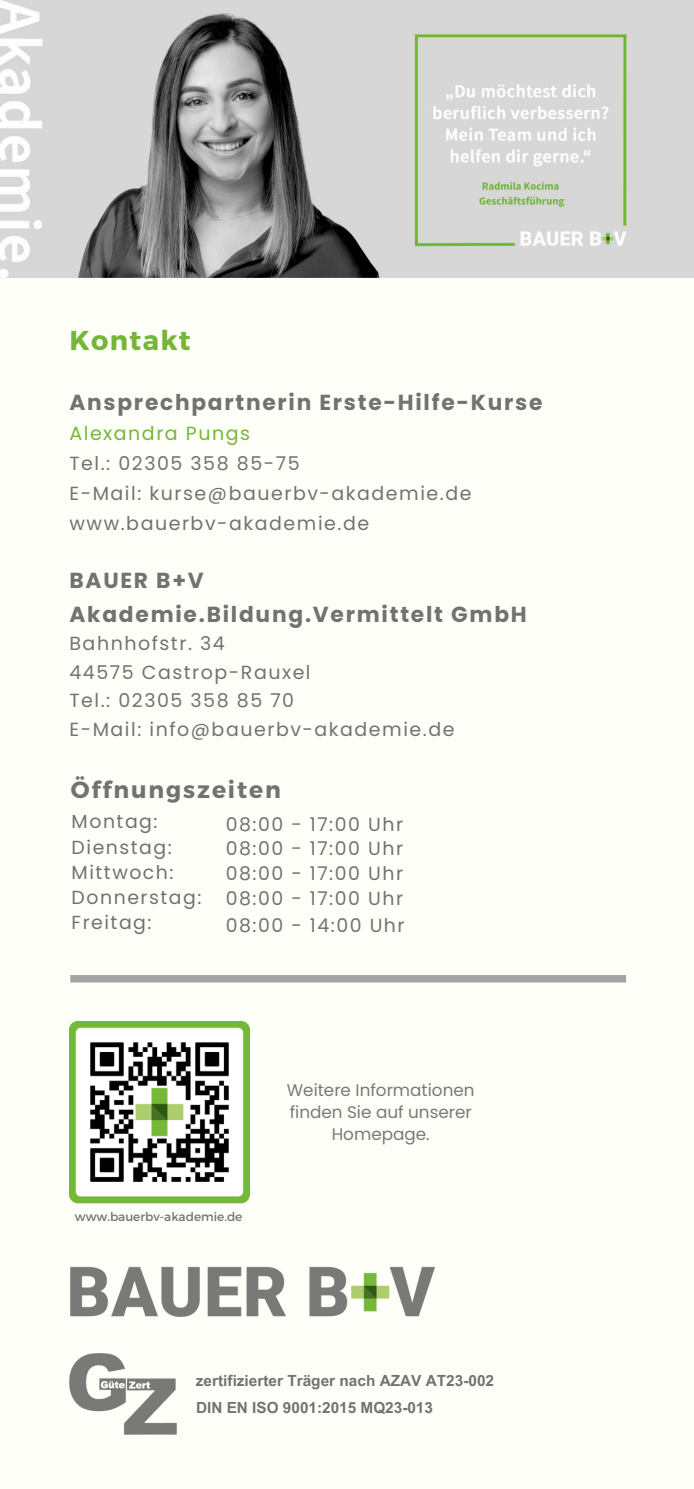
<style>
.page{position:relative;width:694px;height:1489px;background:#fffff9}
.page>*{position:absolute;margin:0;border:0;box-sizing:border-box;transform-origin:0 0}
.t1{font:700 27.25px "Montserrat";letter-spacing:.05em;color:#74b738}
.t2{font:700 23.5px "Montserrat";letter-spacing:.08em;color:#727272}
.t3{font:700 21.75px/33.2px "Poppins";letter-spacing:.08em;color:#727272}
.t4{font:19px/25.2px "Poppins";letter-spacing:.08em;color:#727272}
.t5{font:19px "Poppins";letter-spacing:.08em;color:#74b738}
.t6{font:16.75px/22.5px "Poppins";color:#797978;text-align:center}
.t7{font:700 15.25px/27px "Arial MT Pro";color:#727272}
.t8{font:12.25px "Montserrat";color:#727272}
</style>
<div class="page">
<img style="left:69px;top:1354px;width:107px;height:80px">
<img style="left:0;top:0;width:694px;height:278px">
<img style="left:71px;top:1266px;width:364px;height:51px">
<img style="left:69px;top:1022px;width:180px;height:182px">
<div style="left:70px;top:975px;width:556px;height:7px;background:#a5a5a5"></div>
<h1 class="t1" style="left:69px;top:323px;width:123px">Kontakt</h1>
<p class="t3" style="left:69px;top:386px;width:474px">Ansprechpartnerin Erste-Hilfe-Kurse</p>
<p class="t5" style="left:69px;top:422px;width:182px">Alexandra Pungs</p>
<p class="t4" style="left:69px;top:448px;width:403px;line-height:30px">Tel.: 02305 358 85-75<br>E-Mail: kurse@bauerbv-akademie.de www.bauerbv-akademie.de</p>
<p class="t3" style="left:69px;top:564px;width:459px">BAUER B+V<br>Akademie.Bildung.Vermittelt GmbH</p>
<p class="t4" style="left:69px;top:629px;width:386px;line-height:28.5px">Bahnhofstr. 34<br>44575 Castrop-Rauxel<br>Tel.: 02305 358 85 70<br>E-Mail: info@bauerbv-akademie.de</p>
<p class="t2" style="left:71px;top:775px;width:212px">Öffnungszeiten</p>
<p class="t4" style="left:72px;top:809px;width:131px">Montag:<br>Dienstag:<br>Mittwoch:<br>Donnerstag:<br>Freitag:</p>
<p class="t4" style="left:226px;top:811px;width:179px">08:00 - 17:00 Uhr</p>
<p class="t4" style="left:226px;top:835px;width:179px">08:00 - 17:00 Uhr</p>
<p class="t4" style="left:226px;top:860px;width:179px">08:00 - 17:00 Uhr</p>
<p class="t4" style="left:226px;top:913px;width:180px">08:00 - 14:00 Uhr</p>
<p class="t4" style="left:226px;top:886px;width:179px">08:00 - 17:00 Uhr</p>
<p class="t8" style="left:75px;top:1209px;width:169px">www.bauerbv-akademie.de</p>
<p class="t6" style="left:287px;top:1078px;width:189px">Weitere Informationen finden Sie auf unserer<br>Homepage.</p>
<p class="t7" style="left:196px;top:1367px;width:300px">zertifizierter Träger nach AZAV AT23-002<br>DIN EN ISO 9001:2015 MQ23-013</p>
</div>
